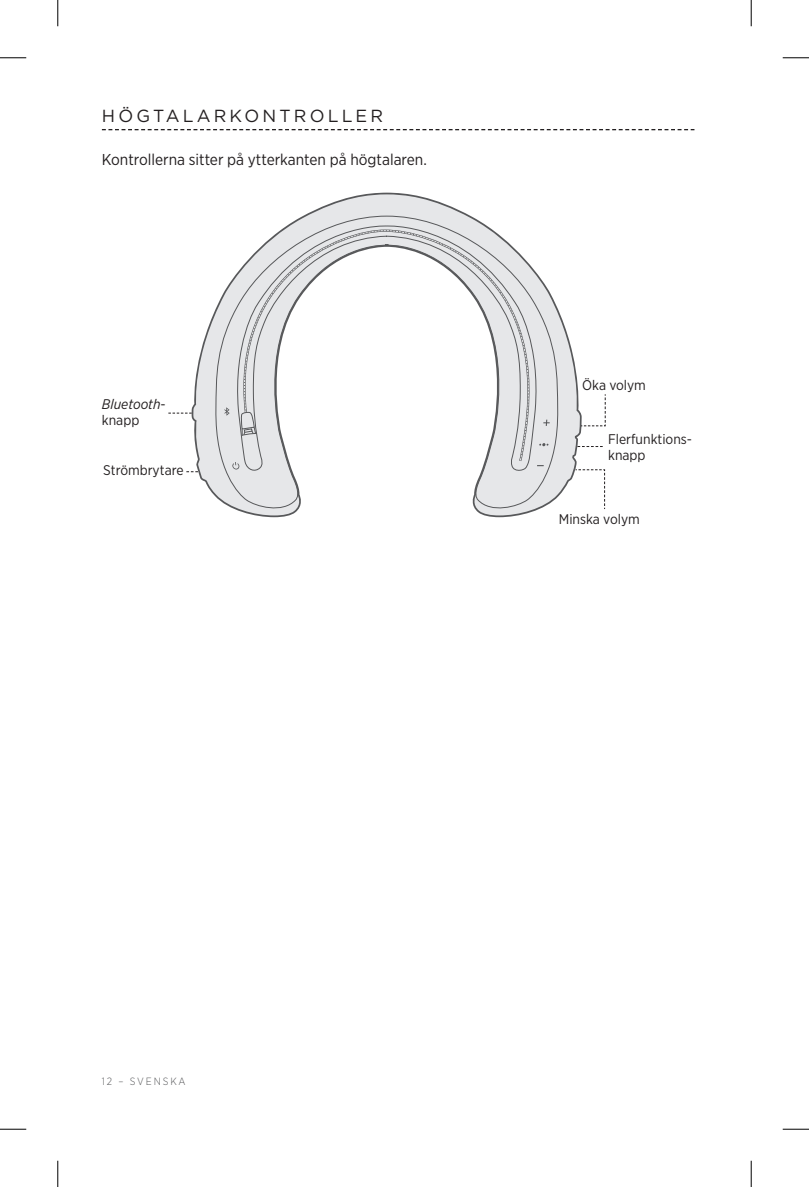
<style>
.page{position:relative;width:809px;height:1187px;background:#fff}
.page>*{position:absolute;margin:0;border:0;box-sizing:border-box;transform-origin:0 0}
.t1{font:17.5px "Gotham";letter-spacing:.18em;color:#231f20}
.t2{font:15.75px "Gotham Narrow";color:#231f20}
.t3{font:14px/15.8px "Gotham Narrow";color:#231f20}
.t4{font:italic 14px/15.8px "Gotham Narrow";color:#231f20}
.t5{font:300 10.5px "Gotham Narrow";letter-spacing:.18em;color:#57585a}
.s1{font-style:normal}
</style>
<div class="page">
<svg style="left:102px;top:129px;width:592px;height:1px"></svg>
<svg style="left:192px;top:193px;width:389px;height:324px"></svg>
<svg style="left:214px;top:216px;width:345px;height:298px"></svg>
<svg style="left:233px;top:222px;width:307px;height:250px"></svg>
<svg style="left:224px;top:230px;width:323px;height:230px"></svg>
<svg style="left:232px;top:462px;width:7px;height:7px"></svg>
<svg style="left:224px;top:407px;width:5px;height:9px"></svg>
<svg style="left:539px;top:443px;width:9px;height:3px"></svg>
<svg style="left:543px;top:419px;width:6px;height:7px"></svg>
<svg style="left:240px;top:411px;width:17px;height:25px"></svg>
<svg style="left:168px;top:413px;width:24px;height:1px"></svg>
<svg style="left:577px;top:446px;width:25px;height:1px"></svg>
<svg style="left:580px;top:393px;width:26px;height:34px"></svg>
<svg style="left:574px;top:469px;width:31px;height:41px"></svg>
<svg style="left:0;top:57px;width:26px;height:1px"></svg>
<svg style="left:782px;top:57px;width:26px;height:1px"></svg>
<svg style="left:0;top:1128px;width:26px;height:1px"></svg>
<svg style="left:782px;top:1128px;width:26px;height:1px"></svg>
<svg style="left:57px;top:0;width:1px;height:26px"></svg>
<svg style="left:57px;top:1160px;width:1px;height:26px"></svg>
<svg style="left:750px;top:0;width:1px;height:26px"></svg>
<svg style="left:750px;top:1160px;width:1px;height:26px"></svg>
<p class="t1" style="left:102px;top:105px;width:283px">HÖGTALARKONTROLLER</p>
<p class="t2" style="left:102px;top:150px;width:326px">Kontrollerna sitter på ytterkanten på högtalaren.</p>
<p class="t4" style="left:102px;top:396px;width:65px">Bluetooth&shy;<span class="s1">knapp</span></p>
<p class="t3" style="left:103px;top:461px;width:82px">Strömbrytare</p>
<p class="t3" style="left:582px;top:377px;width:65px">Öka volym</p>
<p class="t3" style="left:608px;top:431px;width:84px">Flerfunktions&shy;knapp</p>
<p class="t3" style="left:559px;top:510px;width:82px">Minska volym</p>
<p class="t5" style="left:102px;top:1075px;width:85px">12 – SVENSKA</p>
</div>
